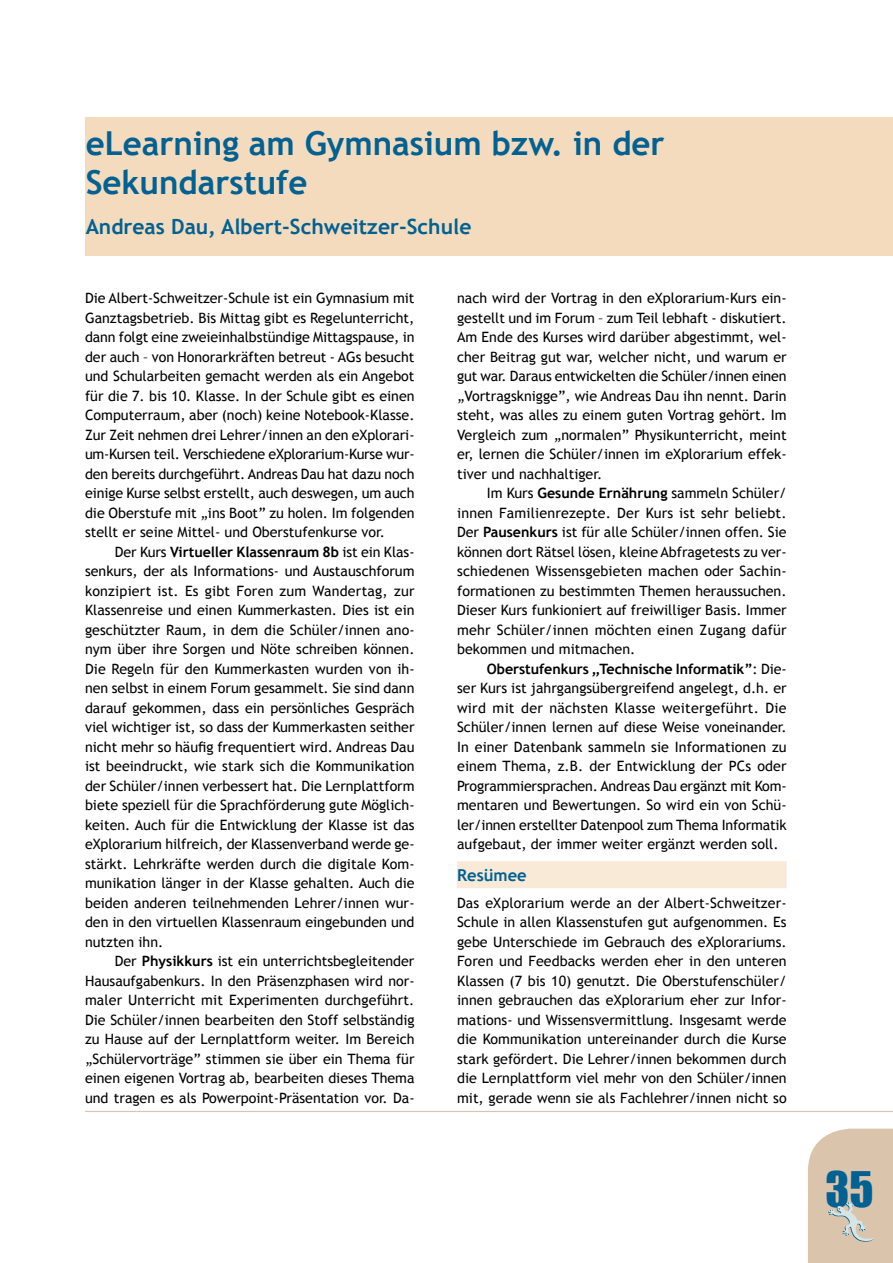
<style>
.page{position:relative;width:893px;height:1263px;background:#fff}
.page>*{position:absolute;margin:0;border:0;box-sizing:border-box;transform-origin:0 0}
.t1{font:45px "Impact";color:#006192}
.t2{font:700 33px/39px "Trebuchet MS";color:#006192}
.t3{font:700 21px "Trebuchet MS";color:#006192}
.t4{font:700 16.5px "Trebuchet MS";color:#006192}
.t5{font:14.25px/19.5px "Trebuchet MS";color:#000;text-align:justify}
.s1{font-weight:700}
</style>
<div class="page">
<hr style="left:85px;top:1111px;width:808px;height:1px;background:#dbc4ac">
<svg style="left:808px;top:1129px;width:85px;height:134px"></svg>
<div style="left:85px;top:118px;width:808px;height:138px;background:#f5dbbd"></div>
<div style="left:457px;top:861px;width:330px;height:27px;background:#f9e9d7"></div>
<h2 class="t2" style="left:86px;top:124px;width:580px">eLearning am Gymnasium bzw. in der<br>Sekundarstufe</h2>
<h3 class="t3" style="left:86px;top:213px;width:387px">Andreas Dau, Albert-Schweitzer-Schule</h3>
<p class="t5" style="left:85px;top:288px;width:331px">Die Albert-Schweitzer-Schule ist ein Gymnasium mit Ganztagsbetrieb. Bis Mittag gibt es Regelunterricht, dann folgt eine zweieinhalbstündige Mittagspause, in der auch – von Honorarkräften betreut - AGs besucht und Schularbeiten gemacht werden als ein Angebot für die 7. bis 10. Klasse. In der Schule gibt es einen Computerraum, aber (noch) keine Notebook-Klasse.<br>Zur Zeit nehmen drei Lehrer/innen an den eXplorari&shy;um-Kursen teil. Verschiedene eXplorarium-Kurse wur&shy;den bereits durchgeführt. Andreas Dau hat dazu noch einige Kurse selbst erstellt, auch deswegen, um auch die Oberstufe mit „ins Boot” zu holen. Im folgenden stellt er seine Mittel- und Oberstufenkurse vor.</p>
<p class="t5" style="left:85px;top:542px;width:331px;text-indent:30px">Der Kurs <span class="s1">Virtueller Klassenraum 8b</span> ist ein Klas&shy;senkurs, der als Informations- und Austauschforum konzipiert ist. Es gibt Foren zum Wandertag, zur Klassenreise und einen Kummerkasten. Dies ist ein geschützter Raum, in dem die Schüler/innen ano&shy;nym über ihre Sorgen und Nöte schreiben können.<br>Die Regeln für den Kummerkasten wurden von ih&shy;nen selbst in einem Forum gesammelt. Sie sind dann darauf gekommen, dass ein persönliches Gespräch viel wichtiger ist, so dass der Kummerkasten seither nicht mehr so häufig frequentiert wird. Andreas Dau ist beeindruckt, wie stark sich die Kommunikation der Schüler/innen verbessert hat. Die Lernplattform biete speziell für die Sprachförderung gute Möglich&shy;keiten. Auch für die Entwicklung der Klasse ist das eXplorarium hilfreich, der Klassenverband werde ge&shy;stärkt. Lehrkräfte werden durch die digitale Kom&shy;munikation länger in der Klasse gehalten. Auch die beiden anderen teilnehmenden Lehrer/innen wur&shy;den in den virtuellen Klassenraum eingebunden und nutzten ihn.</p>
<p class="t5" style="left:85px;top:951px;width:331px;text-indent:30px">Der <span class="s1">Physikkurs</span> ist ein unterrichtsbegleitender Hausaufgabenkurs. In den Präsenzphasen wird nor&shy;maler Unterricht mit Experimenten durchgeführt.<br>Die Schüler/innen bearbeiten den Stoff selbständig zu Hause auf der Lernplattform weiter. Im Bereich „Schülervorträge” stimmen sie über ein Thema für einen eigenen Vortrag ab, bearbeiten dieses Thema und tragen es als Powerpoint-Präsentation vor. Da-</p>
<p class="t5" style="left:457px;top:288px;width:331px">nach wird der Vortrag in den eXplorarium-Kurs ein&shy;gestellt und im Forum – zum Teil lebhaft - diskutiert.<br>Am Ende des Kurses wird darüber abgestimmt, wel&shy;cher Beitrag gut war, welcher nicht, und warum er gut war. Daraus entwickelten die Schüler/innen einen „Vortragsknigge”, wie Andreas Dau ihn nennt. Darin steht, was alles zu einem guten Vortrag gehört. Im Vergleich zum „normalen” Physikunterricht, meint er, lernen die Schüler/innen im eXplorarium effek&shy;tiver und nachhaltiger.</p>
<p class="t5" style="left:457px;top:483px;width:331px;text-indent:30px">Im Kurs <span class="s1">Gesunde Ernährung</span> sammeln Schüler/ innen Familienrezepte. Der Kurs ist sehr beliebt.<br>Der <span class="s1">Pausenkurs</span> ist für alle Schüler/innen offen. Sie können dort Rätsel lösen, kleine Abfragetests zu ver&shy;schiedenen Wissensgebieten machen oder Sachin&shy;formationen zu bestimmten Themen heraussuchen.<br>Dieser Kurs funkioniert auf freiwilliger Basis. Immer mehr Schüler/innen möchten einen Zugang dafür bekommen und mitmachen.</p>
<p class="t5" style="left:457px;top:659px;width:331px;text-indent:30px"><span class="s1">Oberstufenkurs „Technische Informatik”</span>: Die&shy;ser Kurs ist jahrgangsübergreifend angelegt, d.h. er wird mit der nächsten Klasse weitergeführt. Die Schüler/innen lernen auf diese Weise voneinander.<br>In einer Datenbank sammeln sie Informationen zu einem Thema, z.B. der Entwicklung der PCs oder Programmiersprachen. Andreas Dau ergänzt mit Kom&shy;mentaren und Bewertungen. So wird ein von Schü&shy;ler/innen erstellter Datenpool zum Thema Informatik aufgebaut, der immer weiter ergänzt werden soll.</p>
<p class="t4" style="left:457px;top:864px;width:71px">Resümee</p>
<p class="t5" style="left:457px;top:893px;width:331px">Das eXplorarium werde an der Albert-Schweitzer-Schule in allen Klassenstufen gut aufgenommen. Es gebe Unterschiede im Gebrauch des eXplorariums.<br>Foren und Feedbacks werden eher in den unteren Klassen (7 bis 10) genutzt. Die Oberstufenschüler/ innen gebrauchen das eXplorarium eher zur Infor&shy;mations- und Wissensvermittlung. Insgesamt werde die Kommunikation untereinander durch die Kurse stark gefördert. Die Lehrer/innen bekommen durch die Lernplattform viel mehr von den Schüler/innen mit, gerade wenn sie als Fachlehrer/innen nicht so</p>
<h1 class="t1" style="left:826px;top:1162px;width:24px">35</h1>
</div>
